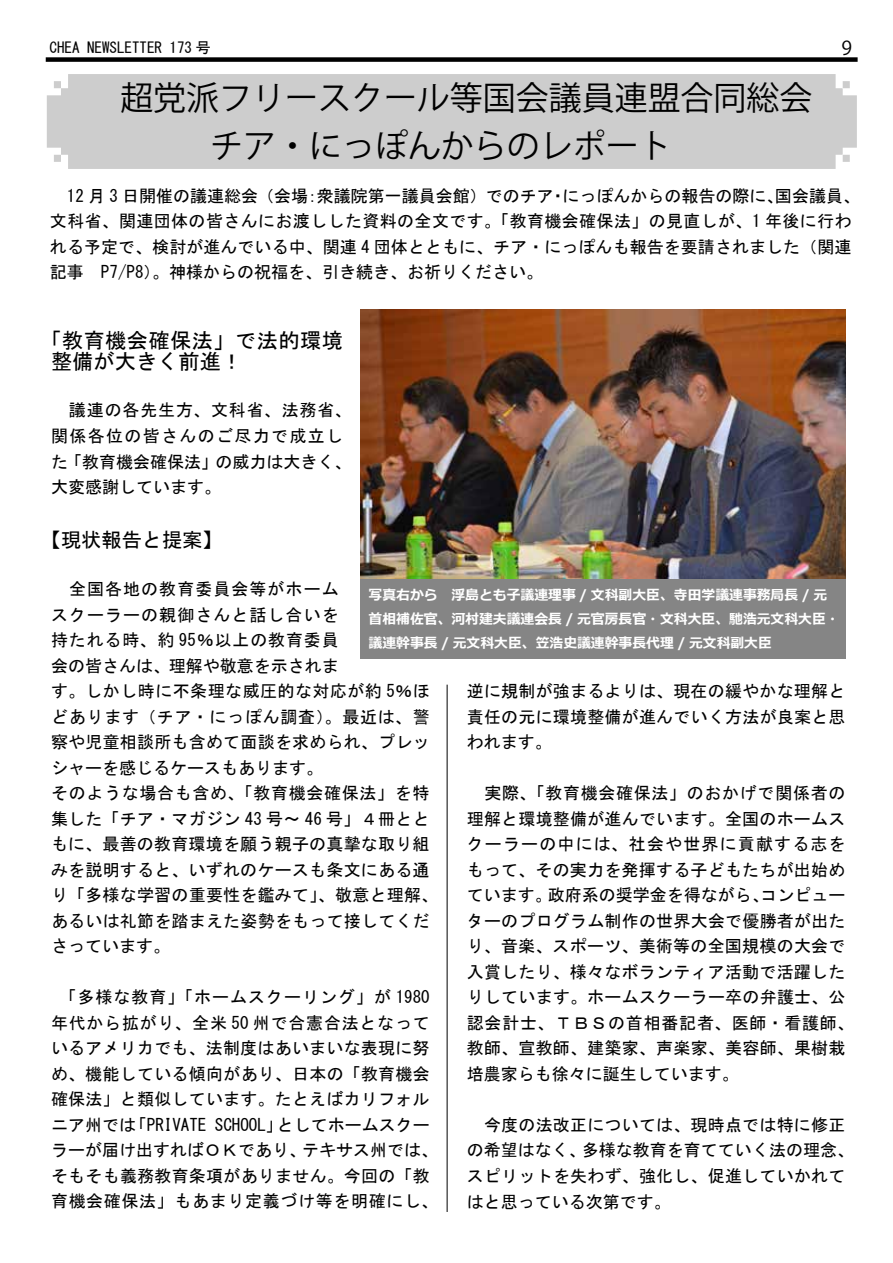
<style>
.page{position:relative;width:893px;height:1263px;background:#fff}
.page>*{position:absolute;margin:0;border:0;box-sizing:border-box;transform-origin:0 0}
.t1{font:33px/48.3px "Koz Go Pr 6 N";color:#000;text-align:center}
.t2{font:21.3px/21.3px "MS Gothic";letter-spacing:.02em;color:#000}
.t3{font:20.25px "MS Gothic";color:#000}
.t4{font:19.2px "Koz Go Pr 6 N";color:#000}
.t5{font:16.95px/25.5px "MS Gothic";letter-spacing:.015em;color:#000}
.t6{font:16.95px/25.5px "MS Gothic";letter-spacing:.05em;color:#000}
.t7{font:15px "MS Gothic";color:#000}
.t8{font:700 13.8px/24.2px "Meiryo";color:#fff}
</style>
<div class="page">
<div style="left:46px;top:57px;width:812px;height:5px;background:#000"></div>
<hr style="left:447px;top:685px;width:1px;height:527px;background:#000">
<div style="left:47px;top:74px;width:810px;height:95px;background:#cdcdcd"></div>
<img style="left:360px;top:309px;width:485px;height:270px">
<div style="left:360px;top:579px;width:485px;height:80px;background:#858585"></div>
<p class="t7" style="left:50px;top:41px;width:163px">CHEA NEWSLETTER 173 号</p>
<p class="t4" style="left:841px;top:37px;width:12px">9</p>
<h1 class="t1" style="left:72px;top:74px;width:742px">　 超党派フリースクール等国会議員連盟合同総会チア・にっぽんからのレポート</h1>
<p class="t5" style="left:50px;top:183px;width:812px">　12 月 3 日開催の議連総会（会場：衆議院第一議員会館）でのチア・にっぽんからの報告の際に、国会議員、文科省、関連団体の皆さんにお渡しした資料の全文です。「教育機会確保法」の見直しが、1 年後に行われる予定で、検討が進んでいる中、関連 4 団体とともに、チア・にっぽんも報告を要請されました（関連記事　P7/P8）。神様からの祝福を、引き続き、お祈りください。</p>
<p class="t2" style="left:51px;top:329px;width:293px;text-indent:-11px">「教育機会確保法」で法的環境整備が大きく前進！</p>
<p class="t6" style="left:51px;top:398px;width:302px">　議連の各先生方、文科省、法務省、関係各位の皆さんのご尽力で成立した「教育機会確保法」の威力は大きく、大変感謝しています。</p>
<p class="t3" style="left:41px;top:529px;width:183px">【現状報告と提案】</p>
<p class="t5" style="left:51px;top:576px;width:389px">　全国各地の教育委員会等がホーム<br>スクーラーの親御さんと話し合いを<br>持たれる時、約 95％以上の教育委員<br>会の皆さんは、理解や敬意を示されま<br>す。しかし時に不条理な威圧的な対応が約 5％ほどあります（チア・にっぽん調査）。最近は、警察や児童相談所も含めて面談を求められ、プレッシャーを感じるケースもあります。<br>そのような場合も含め、「教育機会確保法」を特集した「チア・マガジン 43 号～ 46 号」４冊とともに、最善の教育環境を願う親子の真摯な取り組みを説明すると、いずれのケースも条文にある通り「多様な学習の重要性を鑑みて」、敬意と理解、あるいは礼節を踏まえた姿勢をもって接してくださっています。</p>
<p class="t5" style="left:51px;top:984px;width:389px">　「多様な教育」「ホームスクーリング」が 1980年代から拡がり、全米 50 州で合憲合法となっているアメリカでも、法制度はあいまいな表現に努め、機能している傾向があり、日本の「教育機会確保法」と類似しています。たとえばカリフォルニア州では「PRIVATE SCHOOL」としてホームスクーラーが届け出すればＯＫであり、テキサス州では、そもそも義務教育条項がありません。今回の「教育機会確保法」もあまり定義づけ等を明確にし、</p>
<p class="t8" style="left:369px;top:583px;width:473px">写真右から　浮島とも子議連理事 / 文科副大臣、寺田学議連事務局長 / 元首相補佐官、河村建夫議連会長 / 元官房長官・文科大臣、馳浩元文科大臣・議連幹事長 / 元文科大臣、笠浩史議連幹事長代理 / 元文科副大臣</p>
<p class="t5" style="left:467px;top:678px;width:380px;text-align:justify">逆に規制が強まるよりは、現在の緩やかな理解と責任の元に環境整備が進んでいく方法が良案と思われます。</p>
<p class="t5" style="left:467px;top:780px;width:389px">　実際、「教育機会確保法」のおかげで関係者の理解と環境整備が進んでいます。全国のホームスクーラーの中には、社会や世界に貢献する志をもって、その実力を発揮する子どもたちが出始めています。政府系の奨学金を得ながら、コンピューターのプログラム制作の世界大会で優勝者が出たり、音楽、スポーツ、美術等の全国規模の大会で入賞したり、様々なボランティア活動で活躍したりしています。ホームスクーラー卒の弁護士、公認会計士、ＴＢＳの首相番記者、医師・看護師、教師、宣教師、建築家、声楽家、美容師、果樹栽培農家らも徐々に誕生しています。</p>
<p class="t5" style="left:467px;top:1112px;width:389px">　今度の法改正については、現時点では特に修正の希望はなく、多様な教育を育てていく法の理念、スピリットを失わず、強化し、促進していかれてはと思っている次第です。</p>
</div>
